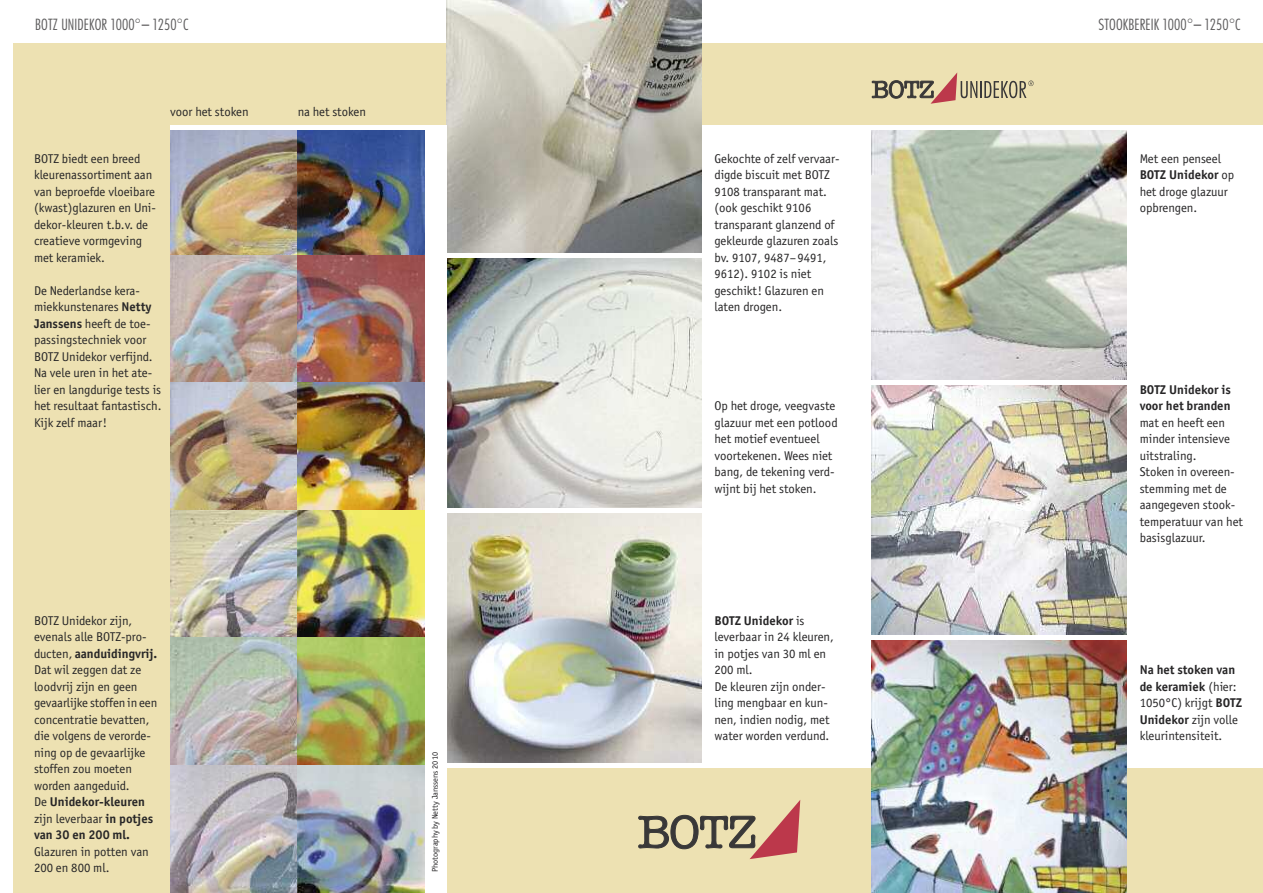
<style>
.page{position:relative;width:1263px;height:893px;background:#fff}
.page>*{position:absolute;margin:0;border:0;box-sizing:border-box;transform-origin:0 0}
.t1{font:300 condensed 15px "Futura";letter-spacing:.01em;color:#5d5c5d}
.t2{font:12.75px/16.5px "Officina Sans";color:#272627}
.t3{font:700 12.75px/16.5px "Officina Sans";color:#272627}
.t4{font:8.25px "Officina Sans";color:#272627}
.s1{font-weight:700}
</style>
<div class="page">
<div style="left:13px;top:43px;width:1250px;height:850px;background:#ede1b2"></div>
<div style="left:425px;top:125px;width:838px;height:642px;background:#fff"></div>
<img style="left:446px;top:0;width:256px;height:763px">
<img style="left:170px;top:130px;width:255px;height:763px">
<hr style="left:446px;top:253px;width:256px;height:4px;background:#fff">
<hr style="left:446px;top:508px;width:256px;height:4px;background:#fff">
<img style="left:872px;top:130px;width:255px;height:505px">
<img style="left:872px;top:640px;width:255px;height:253px">
<hr style="left:872px;top:381px;width:255px;height:4px;background:#fff">
<svg style="left:872px;top:72px;width:162px;height:32px"></svg>
<div style="left:170px;top:125px;width:255px;height:5px;background:#fff"></div>
<div style="left:425px;top:125px;width:21px;height:768px;background:#fff"></div>
<svg style="left:638px;top:800px;width:162px;height:59px"></svg>
<p class="t1" style="left:35px;top:18px;width:155px">BOTZ UNIDEKOR 1000°– 1250°C</p>
<p class="t1" style="left:1098px;top:18px;width:144px">STOOKBEREIK 1000°– 1250°C</p>
<p class="t2" style="left:170px;top:105px;width:80px">voor het stoken</p>
<p class="t2" style="left:298px;top:105px;width:70px">na het stoken</p>
<p class="t2" style="left:34px;top:151px;width:123px">BOTZ biedt een breed kleurenassortiment aan van beproefde vloeibare (kwast)glazuren en Uni&shy;dekor-kleuren t.b.v. de creatieve vormgeving met keramiek.</p>
<p class="t2" style="left:34px;top:283px;width:129px">De Nederlandse kera&shy;miekkunstenares <span class="s1">Netty<br>Janssens</span> heeft de toe&shy;passingstechniek voor<br>BOTZ Unidekor verfijnd.<br>Na vele uren in het ate&shy;lier en langdurige tests is het resultaat fantastisch.<br>Kijk zelf maar!</p>
<p class="t2" style="left:34px;top:613px;width:125px">BOTZ Unidekor zijn, evenals alle BOTZ-pro&shy;ducten, <span class="s1">aanduidingvrij.<br></span>Dat wil zeggen dat ze loodvrij zijn en geen gevaarlijkestoffenineen concentratie bevatten, die volgens de verorde&shy;ning op de gevaarlijke stoffen zou moeten worden aangeduid.<br>De <span class="s1">Unidekor-kleuren </span>zijn leverbaar <span class="s1">in potjes van 30 en 200 ml.</span></p>
<p class="t2" style="left:34px;top:844px;width:116px">Glazuren in potten van<br>200 en 800 ml.</p>
<p class="t4" style="left:432px;top:872px;width:122px;rotate:-90deg">Photography by Netty Janssens 2010</p>
<p class="t2" style="left:714px;top:151px;width:127px">Gekochte of zelf vervaar&shy;digde biscuit met BOTZ<br>9108 transparant mat. (ook geschikt 9106 transparant glanzend of gekleurde glazuren zoals bv. 9107, 9487–9491,<br>9612). 9102 is niet geschikt! Glazuren en laten drogen.</p>
<p class="t2" style="left:714px;top:399px;width:125px">Op het droge, veegvaste glazuur met een potlood het motief eventueel voortekenen. Wees niet bang, de tekening verd&shy;wijnt bij het stoken.</p>
<p class="t2" style="left:714px;top:613px;width:121px"><span class="s1">BOTZ Unidekor</span> is leverbaar in 24 kleuren, in potjes van 30 ml en<br>200 ml.<br>De kleuren zijn onder&shy;ling mengbaar en kun&shy;nen, indien nodig, met water worden verdund.</p>
<p class="t2" style="left:1140px;top:151px;width:96px">Met een penseel<br><span class="s1">BOTZ Unidekor</span> op het droge glazuur opbrengen.</p>
<p class="t3" style="left:1140px;top:382px;width:93px">BOTZ Unidekor is voor het branden</p>
<p class="t2" style="left:1140px;top:415px;width:105px">mat en heeft een minder intensieve uitstraling.<br>Stoken in overeen&shy;stemming met de aangegeven stook&shy;temperatuur van het basisglazuur.</p>
<p class="t2" style="left:1140px;top:663px;width:104px"><span class="s1">Na het stoken van de keramiek</span> (hier:<br>1050°C) krijgt <span class="s1">BOTZ<br>Unidekor</span> zijn volle kleurintensiteit.</p>
</div>
